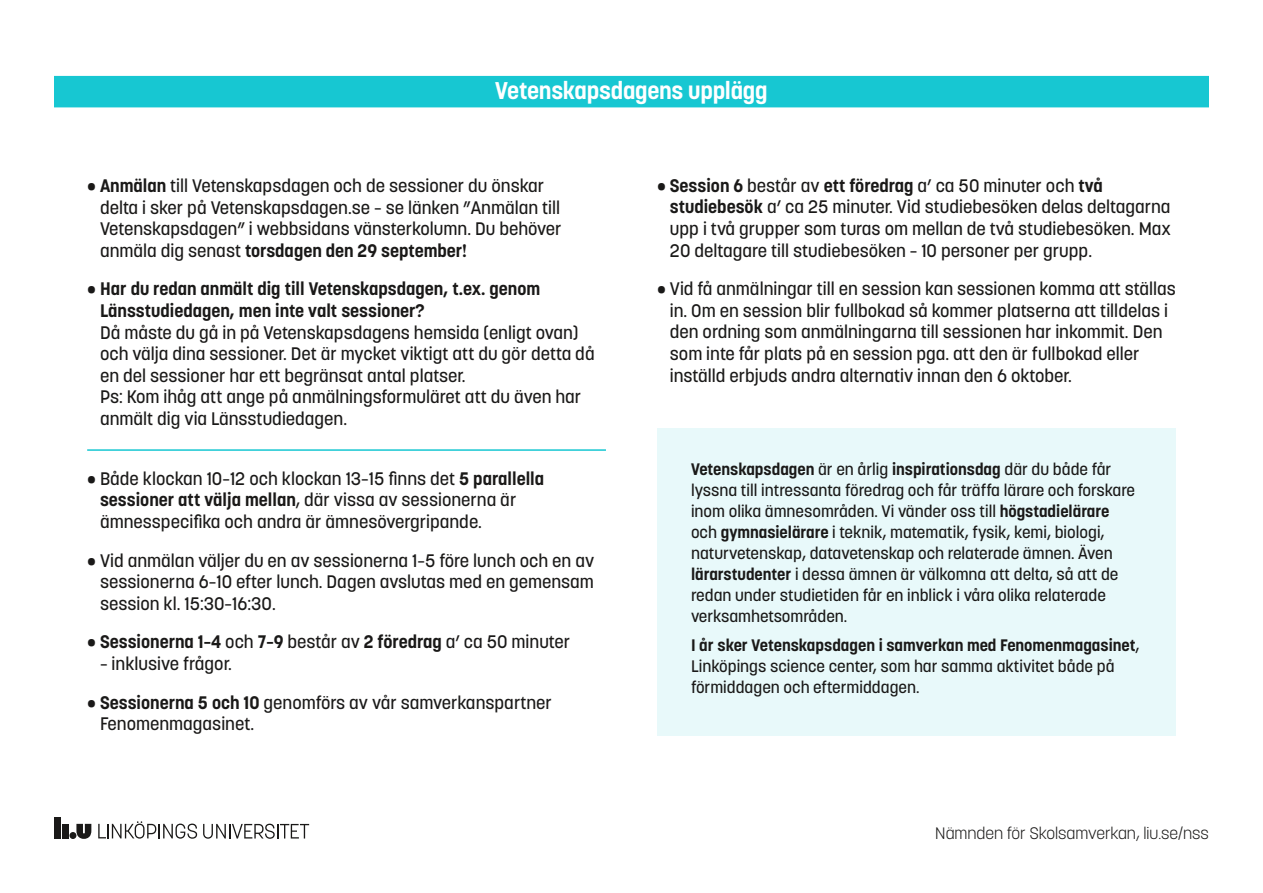
<style>
.page{position:relative;width:1263px;height:893px;background:#fff}
.page>*{position:absolute;margin:0;border:0;box-sizing:border-box;transform-origin:0 0}
.Session{font:700 24px "Korolev Li U";letter-spacing:-.01em;color:#fff}
.Styckeformat_1{font:500 18px/21.6px "Korolev Li U";color:#1a1918}
.Styckeformat_1-2{font:700 18px "Korolev Li U";color:#1a1918}
.Styckeformat_1-3{font:500 16.5px/21px "Korolev Li U";color:#1a1918}
.t1{font:300 16.5px "Korolev Li U";color:#1a1918}
.s1{font-weight:700}
.s2{font-weight:500}
</style>
<div class="page">
<div style="left:62px;top:824px;width:7px;height:14px;background:#1a1918"></div>
<div style="left:54px;top:817px;width:7px;height:21px;background:#1a1918"></div>
<div style="left:69px;top:832px;width:7px;height:7px;background:#1a1918;border-radius:50%"></div>
<svg style="left:76px;top:824px;width:15px;height:15px"></svg>
<svg style="left:203px;top:824px;width:106px;height:15px"></svg>
<svg style="left:98px;top:821px;width:99px;height:18px"></svg>
<div style="left:54px;top:76px;width:1155px;height:31px;background:#17c7d2"></div>
<hr style="left:87px;top:449px;width:519px;height:2px;background:#17c7d2">
<div style="left:657px;top:428px;width:519px;height:308px;background:#e8f9fa"></div>
<h1 class="Session" style="left:495px;top:74px;width:274px">Vetenskapsdagens upplägg</h1>
<p class="Styckeformat_1" style="left:100px;top:174px;width:463px;text-indent:-13px">• <span class="s1">Anmälan</span> till Vetenskapsdagen och de sessioner du önskar delta i sker på Vetenskapsdagen.se – se länken ”Anmälan till Vetenskapsdagen” i webbsidans vänsterkolumn. Du behöver anmäla dig senast <span class="s1">torsdagen den 29 september!</span></p>
<p class="Styckeformat_1" style="left:100px;top:278px;width:496px;text-indent:-13px">• <span class="s1">Har du redan anmält dig till Vetenskapsdagen, t.ex. genom Länsstudiedagen, men inte valt sessioner?<br></span>Då måste du gå in på Vetenskapsdagens hemsida (enligt ovan) och välja dina sessioner. Det är mycket viktigt att du gör detta då en del sessioner har ett begränsat antal platser.<br>Ps: Kom ihåg att ange på anmälningsformuläret att du även har anmält dig via Länsstudiedagen.</p>
<p class="Styckeformat_1" style="left:100px;top:467px;width:446px;text-indent:-13px">• Både klockan 10–12 och klockan 13–15 finns det <span class="s1">5 parallella sessioner att välja mellan</span>, där vissa av sessionerna är ämnesspecifika och andra är ämnesövergripande.</p>
<p class="Styckeformat_1" style="left:100px;top:549px;width:496px;text-align:justify;text-indent:-13px">• Vid anmälan väljer du en av sessionerna 1–5 före lunch och en av sessionerna 6–10 efter lunch. Dagen avslutas med en gemensam session kl. 15:30–16:30.</p>
<p class="Styckeformat_1-2" style="left:87px;top:630px;width:484px"><span class="s2">•</span> Sessionerna 1–4 <span class="s2">och</span> 7–9 <span class="s2">består av</span> 2 föredrag <span class="s2">a’ ca 50 minuter</span></p>
<p class="Styckeformat_1" style="left:100px;top:653px;width:133px">– inklusive frågor.</p>
<p class="Styckeformat_1" style="left:100px;top:691px;width:453px;text-indent:-13px">• <span class="s1">Sessionerna 5 och 10</span> genomförs av vår samverkanspartner<br>Fenomenmagasinet.</p>
<p class="Styckeformat_1" style="left:670px;top:174px;width:503px;text-indent:-13px">• <span class="s1">Session 6</span> består av <span class="s1">ett föredrag</span> a’ ca 50 minuter och <span class="s1">två studiebesök</span> a’ ca 25 minuter. Vid studiebesöken delas deltagarna upp i två grupper som turas om mellan de två studiebesöken. Max 20 deltagare till studiebesöken – 10 personer per grupp.</p>
<p class="Styckeformat_1" style="left:670px;top:278px;width:507px;text-indent:-13px">• Vid få anmälningar till en session kan sessionen komma att ställas in. Om en session blir fullbokad så kommer platserna att tilldelas i den ordning som anmälningarna till sessionen har inkommit. Den som inte får plats på en session pga. att den är fullbokad eller inställd erbjuds andra alternativ innan den 6 oktober.</p>
<p class="Styckeformat_1-3" style="left:691px;top:458px;width:446px"><span class="s1">Vetenskapsdagen</span> är en årlig <span class="s1">inspirationsdag</span> där du både får lyssna till intressanta föredrag och får träffa lärare och forskare inom olika ämnesområden. Vi vänder oss till <span class="s1">högstadielärare </span>och <span class="s1">gymnasielärare</span> i teknik, matematik, fysik, kemi, biologi, naturvetenskap, datavetenskap och relaterade ämnen. Även <span class="s1">lärarstudenter</span> i dessa ämnen är välkomna att delta, så att de redan under studietiden får en inblick i våra olika relaterade verksamhetsområden.</p>
<p class="Styckeformat_1-3" style="left:691px;top:634px;width:450px"><span class="s1">I år sker Vetenskapsdagen i samverkan med Fenomenmagasinet</span>,<br>Linköpings science center, som har samma aktivitet både på förmiddagen och eftermiddagen.</p>
<p class="t1" style="left:935px;top:822px;width:275px">Nämnden för Skolsamverkan, liu.se/nss</p>
</div>
